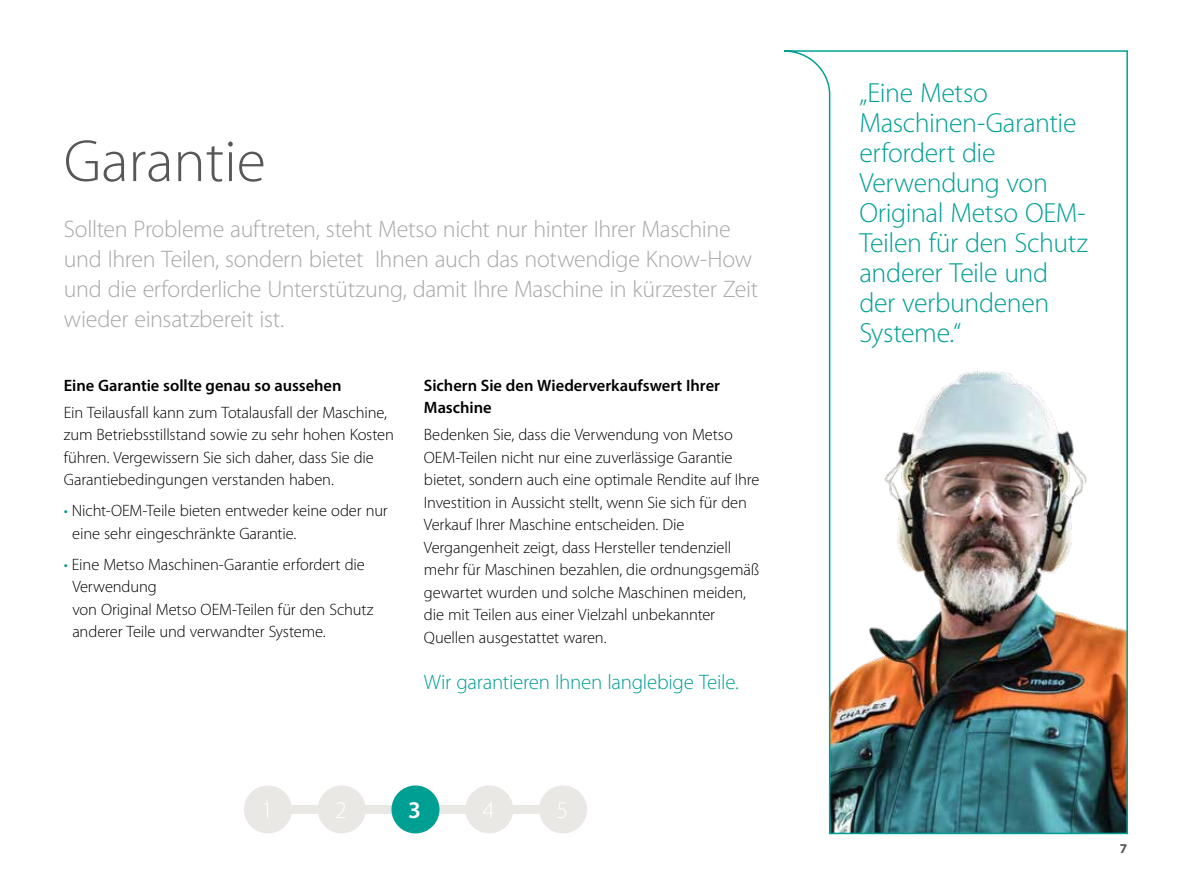
<style>
.page{position:relative;width:1191px;height:893px;background:#fff}
.page>*{position:absolute;margin:0;border:0;box-sizing:border-box;transform-origin:0 0}
.t1{font:300 60px "Myriad Pro";color:#575756}
.t2{font:300 27.75px/30px "Myriad Pro";letter-spacing:-.015em;color:#009f94}
.t3{font:300 24px/30px "Myriad Pro";letter-spacing:-.015em;color:#a8a7a9}
.t4{font:300 24px "Myriad Pro";color:#fff}
.t5{font:600 24px "Myriad Pro";color:#fff}
.t6{font:300 21px "Myriad Pro";letter-spacing:-.015em;color:#009f94}
.t7{font:300 16.5px/22.5px "Myriad Pro";letter-spacing:-.01em;color:#000}
.t8{font:600 16.5px/22.5px "Myriad Pro";color:#000}
.t9{font:700 13.5px "Myriad Pro";color:#575756}
.s1{color:#009f94}
</style>
<div class="page">
<div style="left:268px;top:805px;width:295px;height:9px;background:#eae8e5"></div>
<div style="left:318px;top:785px;width:48px;height:48px;background:#eae8e5;border-radius:50%"></div>
<div style="left:244px;top:785px;width:48px;height:48px;background:#eae8e5;border-radius:50%"></div>
<div style="left:391px;top:785px;width:48px;height:48px;background:#009f94;border-radius:50%"></div>
<div style="left:465px;top:785px;width:48px;height:48px;background:#eae8e5;border-radius:50%"></div>
<div style="left:539px;top:785px;width:48px;height:48px;background:#eae8e5;border-radius:50%"></div>
<img style="left:784px;top:50px;width:344px;height:785px">
<h1 class="t1" style="left:64px;top:128px;width:203px">Garantie</h1>
<p class="t3" style="left:64px;top:215px;width:696px">Sollten Probleme auftreten, steht Metso nicht nur hinter Ihrer Maschine und Ihren Teilen, sondern bietet Ihnen auch das notwendige Know-How und die erforderliche Unterstützung, damit Ihre Maschine in kürzester Zeit wieder einsatzbereit ist.</p>
<p class="t8" style="left:64px;top:374px;width:279px">Eine Garantie sollte genau so aussehen</p>
<p class="t7" style="left:64px;top:401px;width:332px">Ein Teilausfall kann zum Totalausfall der Maschine, zum Betriebsstillstand sowie zu sehr hohen Kosten führen. Vergewissern Sie sich daher, dass Sie die Garantiebedingungen verstanden haben.</p>
<p class="t7" style="left:72px;top:500px;width:317px;text-indent:-9px"><span class="s1">•</span> Nicht-OEM-Teile bieten entweder keine oder nur eine sehr eingeschränkte Garantie.</p>
<p class="t7" style="left:72px;top:553px;width:303px;text-indent:-9px"><span class="s1">•</span> Eine Metso Maschinen-Garantie erfordert die Verwendung<br>von Original Metso OEM-Teilen für den Schutz anderer Teile und verwandter Systeme.</p>
<p class="t8" style="left:424px;top:374px;width:298px">Sichern Sie den Wiederverkaufswert Ihrer<br>Maschine</p>
<p class="t7" style="left:424px;top:424px;width:337px">Bedenken Sie, dass die Verwendung von Metso OEM-Teilen nicht nur eine zuverlässige Garantie bietet, sondern auch eine optimale Rendite auf Ihre Investition in Aussicht stellt, wenn Sie sich für den Verkauf Ihrer Maschine entscheiden. Die Vergangenheit zeigt, dass Hersteller tendenziell mehr für Maschinen bezahlen, die ordnungsgemäß gewartet wurden und solche Maschinen meiden, die mit Teilen aus einer Vielzahl unbekannter Quellen ausgestattet waren.</p>
<p class="t6" style="left:424px;top:671px;width:316px">Wir garantieren Ihnen langlebige Teile.</p>
<h3 class="t4" style="left:261px;top:797px;width:13px">1</h3>
<h3 class="t4" style="left:335px;top:797px;width:13px">2</h3>
<h3 class="t5" style="left:408px;top:795px;width:14px">3</h3>
<h3 class="t4" style="left:556px;top:797px;width:13px">5</h3>
<h2 class="t2" style="left:859px;top:78px;width:230px">„Eine Metso<br>Maschinen-Garantie erfordert die<br>Verwendung von<br>Original Metso OEM-<br>Teilen für den Schutz anderer Teile und der verbundenen<br>Systeme.“</h2>
<p class="t9" style="left:1119px;top:840px;width:9px">7</p>
</div>
